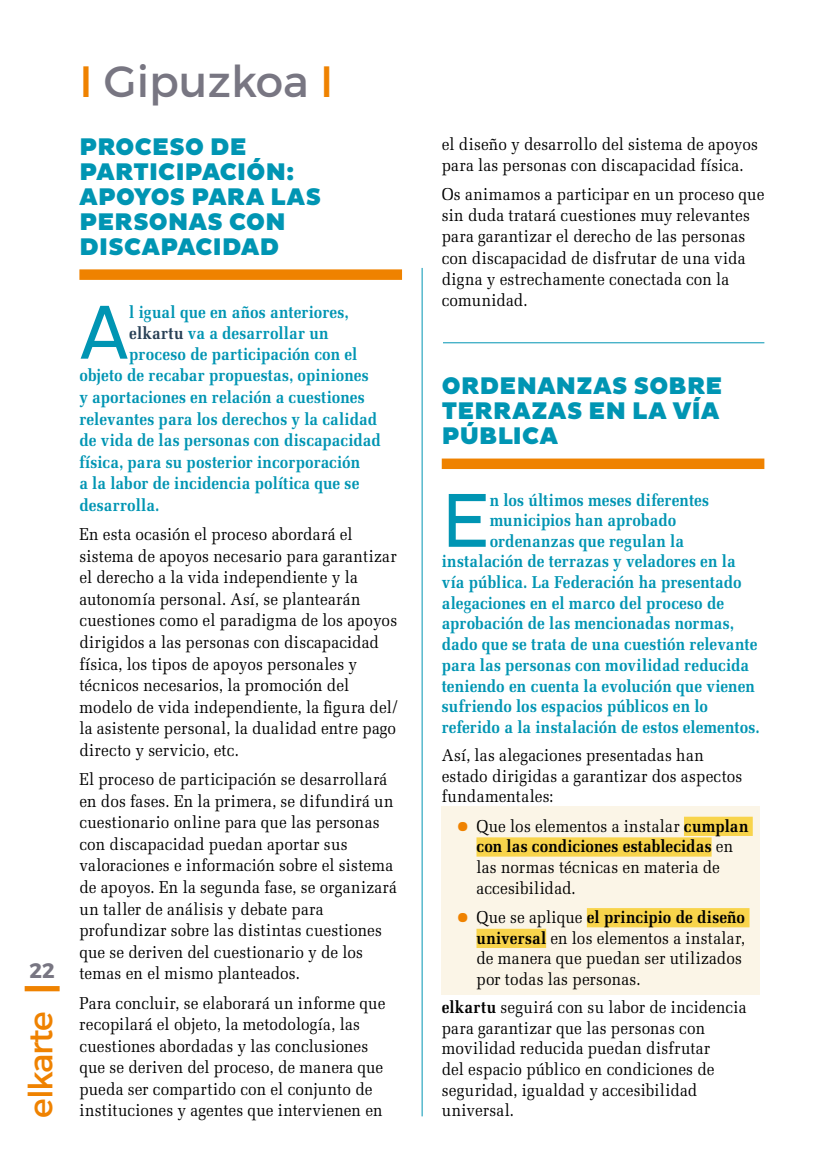
<style>
.page{position:relative;width:819px;height:1166px;background:#fff}
.page>*{position:absolute;margin:0;border:0;box-sizing:border-box;transform-origin:0 0}
.t1{font:77.7px "Pluto Sans";color:#0095b3;scale:.9 1}
.t2{font:43.75px "Montserrat";color:#787682}
.t3{font:33.25px "Montserrat";letter-spacing:-.04em;color:#ef8200}
.t4{font:900 24.5px "Pluto Sans";color:#0095b3}
.t5{font:700 21px "Montserrat";color:#787682}
.t6{font:17.15px/21.5px "Melior";letter-spacing:.01em;color:#000;scale:.9 1}
.t7{font:700 17.15px "Melior";letter-spacing:.005em;color:#0095b3;scale:.9 1}
.s1{color:#ef8200}
.s2{color:#273f55}
.s3{font-family:"Pluto Sans";font-weight:900;font-size:28px;color:#ef8200}
.s4{font-weight:700}
</style>
<div class="page">
<div style="left:25px;top:986px;width:35px;height:5px;background:#ef8200"></div>
<div style="left:441px;top:806px;width:319px;height:189px;background:#fbf5e7"></div>
<div style="left:79px;top:269px;width:323px;height:11px;background:#ef8200"></div>
<div style="left:441px;top:458px;width:323px;height:11px;background:#ef8200"></div>
<div style="left:684px;top:817px;width:68px;height:19px;background:#f8d44b"></div>
<div style="left:476px;top:837px;width:235px;height:19px;background:#f8d44b"></div>
<div style="left:587px;top:908px;width:162px;height:19px;background:#f8d44b"></div>
<div style="left:476px;top:929px;width:70px;height:19px;background:#f8d44b"></div>
<hr style="left:421px;top:268px;width:1px;height:848px;background:#0095b3">
<hr style="left:443px;top:342px;width:321px;height:1px;background:#0095b3">
<p class="t5" style="left:30px;top:958px;width:27px">22</p>
<h3 class="t3" style="left:20px;top:1117px;width:107px;rotate:-90deg">elkarte</h3>
<h2 class="t2" style="left:79px;top:54px;width:255px"><span class="s1">I</span> Gipuzkoa <span class="s1">I</span></h2>
<h3 class="t4" style="left:80px;top:132px;width:37px">PROCESO</h3>
<h3 class="t4" style="left:210px;top:132px;width:18px">DE</h3>
<h3 class="t4" style="left:80px;top:157px;width:17px">PARTICIPACIÓN</h3>
<h3 class="t4" style="left:286px;top:157px;width:10px">:</h3>
<h3 class="t4" style="left:80px;top:182px;width:19px">APOYOS</h3>
<h3 class="t4" style="left:191px;top:182px;width:19px">PARA</h3>
<h3 class="t4" style="left:270px;top:182px;width:17px">LAS</h3>
<h3 class="t4" style="left:80px;top:207px;width:19px">PERSONAS</h3>
<h3 class="t4" style="left:229px;top:207px;width:19px">CON</h3>
<h3 class="t4" style="left:80px;top:232px;width:18px">DISCAPACIDAD</h3>
<h1 class="t1" style="left:79px;top:288px;width:57px">A</h1>
<p class="t7" style="left:129px;top:301px;width:245px">l igual que en años anteriores,</p>
<p class="t7" style="left:129px;top:322px;width:223px"><span class="s2">elkartu</span> va a desarrollar un</p>
<p class="t7" style="left:129px;top:343px;width:255px">proceso de participación con el</p>
<p class="t7" style="left:79px;top:365px;width:323px">objeto de recabar propuestas, opiniones</p>
<p class="t7" style="left:79px;top:386px;width:318px">y aportaciones en relación a cuestiones</p>
<p class="t7" style="left:79px;top:408px;width:332px">relevantes para los derechos y la calidad</p>
<p class="t7" style="left:79px;top:430px;width:336px">de vida de las personas con discapacidad</p>
<p class="t7" style="left:79px;top:451px;width:313px">física, para su posterior incorporación</p>
<p class="t7" style="left:79px;top:473px;width:312px">a la labor de incidencia política que se</p>
<p class="t7" style="left:79px;top:494px;width:90px">desarrolla.</p>
<p class="t6" style="left:79px;top:523px;width:356px">En esta ocasión el proceso abordará el sistema de apoyos necesario para garantizar el derecho a la vida independiente y la autonomía personal. Así, se plantearán cuestiones como el paradigma de los apoyos dirigidos a las personas con discapacidad física, los tipos de apoyos personales y técnicos necesarios, la promoción del modelo de vida independiente, la figura del/ la asistente personal, la dualidad entre pago directo y servicio, etc.</p>
<p class="t6" style="left:79px;top:768px;width:354px">El proceso de participación se desarrollará en dos fases. En la primera, se difundirá un cuestionario online para que las personas con discapacidad puedan aportar sus valoraciones e información sobre el sistema de apoyos. En la segunda fase, se organizará un taller de análisis y debate para profundizar sobre las distintas cuestiones que se deriven del cuestionario y de los temas en el mismo planteados.</p>
<p class="t6" style="left:79px;top:992px;width:341px">Para concluir, se elaborará un informe que recopilará el objeto, la metodología, las cuestiones abordadas y las conclusiones que se deriven del proceso, de manera que pueda ser compartido con el conjunto de instituciones y agentes que intervienen en</p>
<p class="t6" style="left:441px;top:133px;width:353px">el diseño y desarrollo del sistema de apoyos para las personas con discapacidad física.</p>
<p class="t6" style="left:441px;top:183px;width:360px">Os animamos a participar en un proceso que sin duda tratará cuestiones muy relevantes para garantizar el derecho de las personas con discapacidad de disfrutar de una vida digna y estrechamente conectada con la comunidad.</p>
<h3 class="t4" style="left:442px;top:372px;width:39px">ORDENANZAS</h3>
<h3 class="t4" style="left:633px;top:372px;width:19px">SOBRE</h3>
<h3 class="t4" style="left:442px;top:396px;width:19px">TERRAZAS</h3>
<h3 class="t4" style="left:588px;top:396px;width:133px">EN LA VÍA</h3>
<h3 class="t4" style="left:442px;top:421px;width:18px">PÚBLICA</h3>
<h1 class="t1" style="left:441px;top:476px;width:55px">E</h1>
<p class="t7" style="left:489px;top:489px;width:245px">n los últimos meses diferentes</p>
<p class="t7" style="left:489px;top:509px;width:209px">municipios han aprobado</p>
<p class="t7" style="left:489px;top:530px;width:217px">ordenanzas que regulan la</p>
<p class="t7" style="left:441px;top:551px;width:328px">instalación de terrazas y veladores en la</p>
<p class="t7" style="left:441px;top:571px;width:335px">vía pública. La Federación ha presentado</p>
<p class="t7" style="left:441px;top:592px;width:315px">alegaciones en el marco del proceso de</p>
<p class="t7" style="left:441px;top:613px;width:326px">aprobación de las mencionadas normas,</p>
<p class="t7" style="left:441px;top:633px;width:352px">dado que se trata de una cuestión relevante</p>
<p class="t7" style="left:441px;top:654px;width:343px">para las personas con movilidad reducida</p>
<p class="t7" style="left:441px;top:675px;width:349px">teniendo en cuenta la evolución que vienen</p>
<p class="t7" style="left:441px;top:695px;width:297px">sufriendo los espacios públicos en lo</p>
<p class="t7" style="left:441px;top:716px;width:355px">referido a la instalación de estos elementos.</p>
<p class="t6" style="left:441px;top:744px;width:335px;line-height:20.7px">Así, las alegaciones presentadas han estado dirigidas a garantizar dos aspectos fundamentales:</p>
<p class="t6" style="left:476px;top:815px;width:304px;line-height:20.7px;text-indent:-20px"><span class="s3">•</span> Que los elementos a instalar <span class="s4">cumplan con las condiciones establecidas</span> en las normas técnicas en materia de accesibilidad.</p>
<p class="t6" style="left:476px;top:906px;width:300px;line-height:20.7px;text-indent:-20px"><span class="s3">•</span> Que se aplique <span class="s4">el principio de diseño universal</span> en los elementos a instalar, de manera que puedan ser utilizados por todas las personas.</p>
<p class="t6" style="left:441px;top:997px;width:340px;line-height:20.7px"><span class="s4">elkartu</span> seguirá con su labor de incidencia para garantizar que las personas con movilidad reducida puedan disfrutar<br>del espacio público en condiciones de seguridad, igualdad y accesibilidad universal.</p>
</div>
